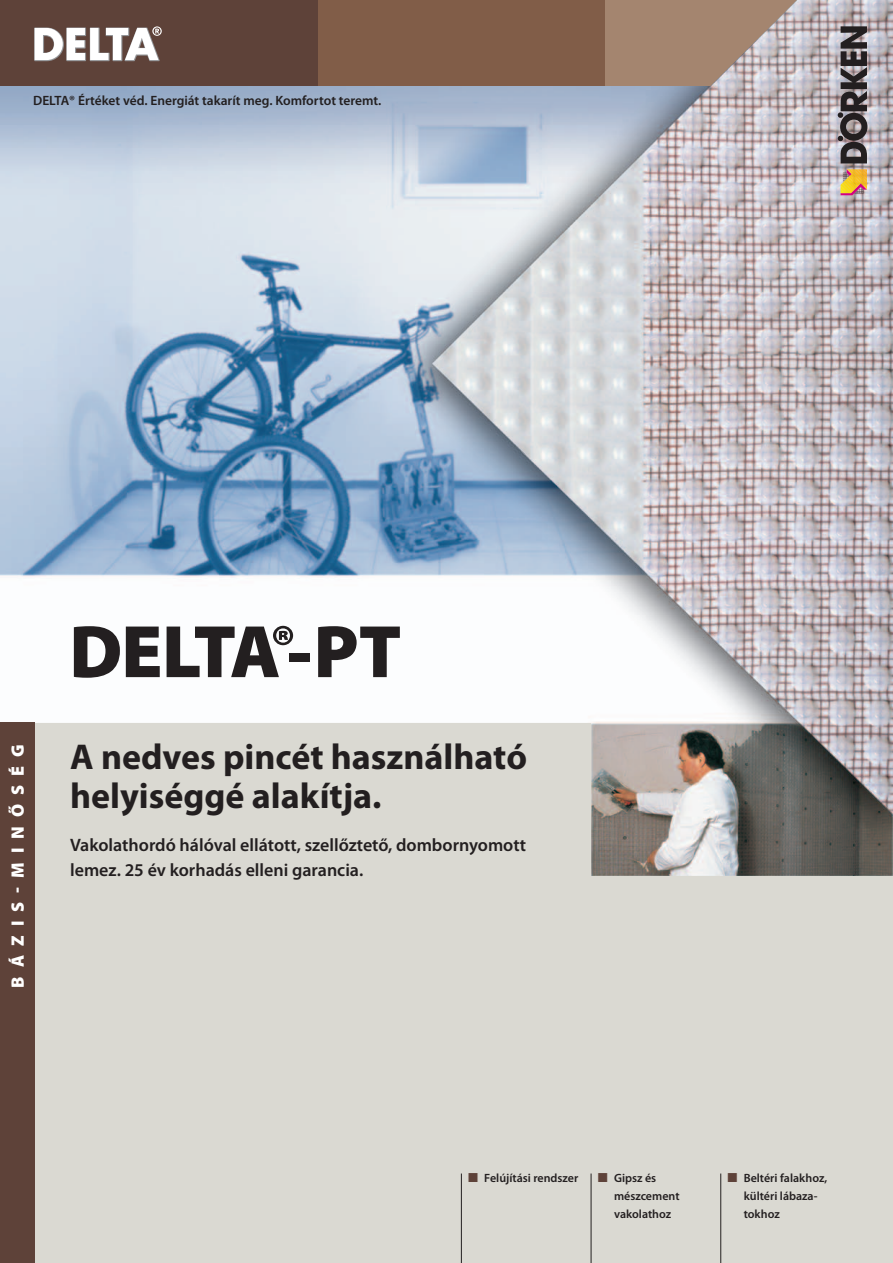
<style>
.page{position:relative;width:893px;height:1263px;background:#fff}
.page>*{position:absolute;margin:0;border:0;box-sizing:border-box;transform-origin:0 0}
.t1{font:900 75px "Delta Myriad Pro";letter-spacing:-.035em;color:#231f20}
.t2{font:700 36px/39px "Myriad Pro Doerken";color:#231f20}
.t3{font:600 18px/25.5px "Myriad Pro Doerken";color:#231f20}
.t4{font:900 18px "Myriad Pro Doerken";letter-spacing:.5em;color:#fff}
.t5{font:600 13.5px "Myriad Pro Doerken";color:#231f20}
.t6{font:600 12px/18px "Myriad Pro Doerken";color:#231f20}
.s1{font-family:"Myriad Pro Doerken"}
.s2{color:#5e4239}
</style>
<div class="page">
<div style="left:0;top:723px;width:893px;height:540px;background:#dad9d2"></div>
<img style="left:0;top:85px;width:893px;height:791px">
<img style="left:0;top:574px;width:1px;height:272px">
<hr style="left:461px;top:1173px;width:1px;height:90px;background:#231f20">
<hr style="left:591px;top:1173px;width:1px;height:90px;background:#231f20">
<hr style="left:720px;top:1173px;width:1px;height:90px;background:#231f20">
<div style="left:0;top:0;width:319px;height:85px;background:#5e4239"></div>
<div style="left:319px;top:0;width:287px;height:85px;background:#815d48"></div>
<img style="left:432px;top:0;width:461px;height:814px">
<div style="left:0;top:723px;width:34px;height:540px;background:#5e4239"></div>
<svg style="left:838px;top:26px;width:29px;height:137px;background:#615b5e"></svg>
<svg style="left:841px;top:169px;width:26px;height:26px"></svg>
<svg style="left:34px;top:26px;width:128px;height:35px"></svg>
<p class="t5" style="left:33px;top:92px;width:350px">DELTA® Értéket véd. Energiát takarít meg. Komfortot teremt.</p>
<p class="t4" style="left:6px;top:987px;width:245px;rotate:-90deg">bÁZis-MI NŐSÉG</p>
<h1 class="t1" style="left:69px;top:602px;width:333px">DELTA®-P<span class="s1">T</span></h1>
<h2 class="t2" style="left:70px;top:736px;width:458px">A nedves pincét használható helyiséggé alakítja.</h2>
<p class="t3" style="left:70px;top:831px;width:457px">Vakolathordó hálóval ellátott, szellőztető, dombornyomott lemez. 25 év korhadás elleni garancia.</p>
<p class="t6" style="left:468px;top:1168px;width:112px"><span class="s2">■</span> Felújítási rendszer</p>
<p class="t6" style="left:614px;top:1168px;width:67px;text-indent:-16px"><span class="s2">■</span> Gipsz és mészcement vakolathoz</p>
<p class="t6" style="left:744px;top:1168px;width:85px;text-indent:-16px"><span class="s2">■</span> Beltéri falakhoz, kültéri lábaza&shy;tokhoz</p>
</div>
